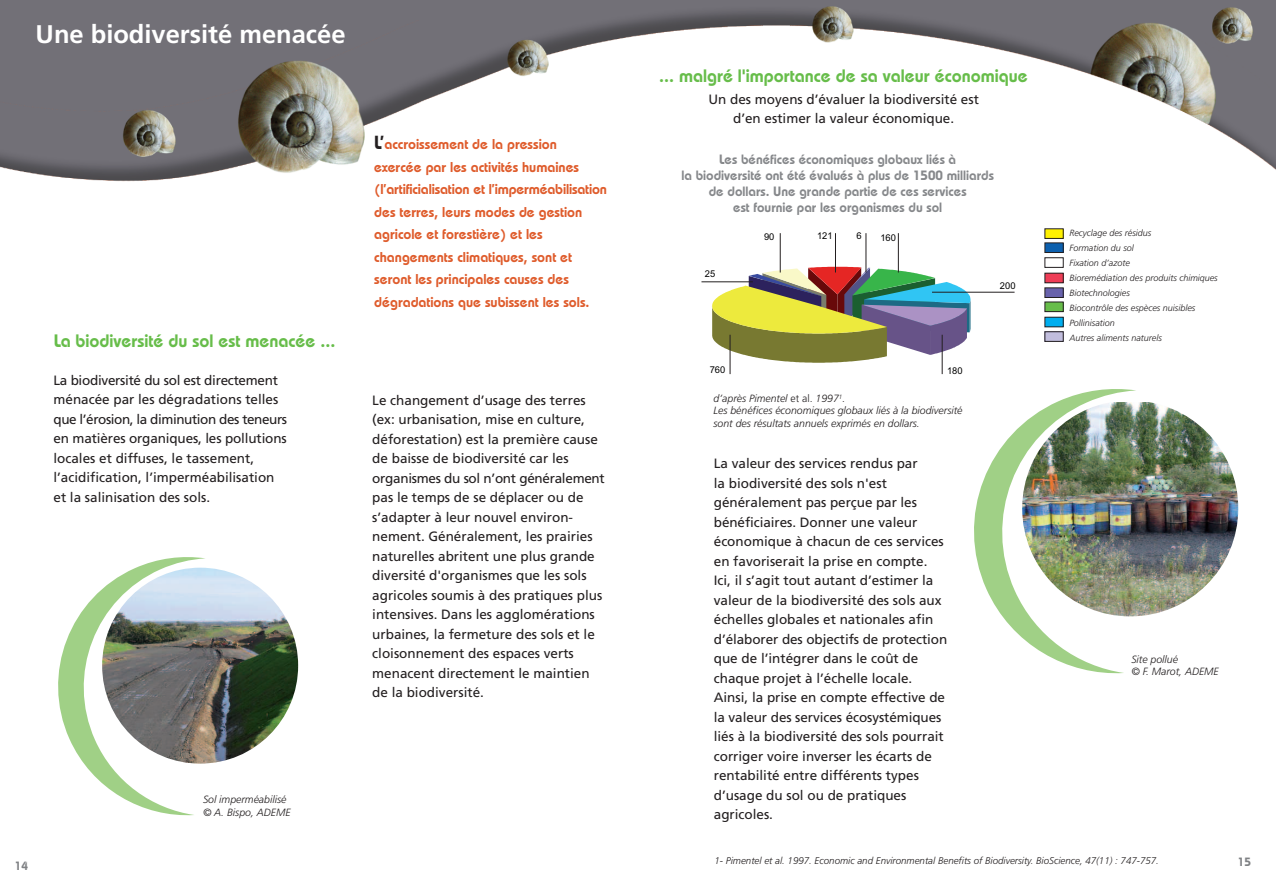
<style>
.page{position:relative;width:1276px;height:893px;background:#fff}
.page>*{position:absolute;margin:0;border:0;box-sizing:border-box;transform-origin:0 0}
.t1{font:700 25.5px "Frutiger";color:#fff}
.t2{font:600 18px "Bauhaus";color:#67bd4a}
.t3{font:600 14.25px/22.5px "Bauhaus";color:#df5c2c}
.t4{font:13.5px/19.5px "Frutiger";color:#231f20}
.t5{font:600 13.5px/16.2px "Bauhaus";color:#86888b;text-align:center}
.t6{font:600 12px "Bauhaus";color:#808285}
.t7{font:italic 300 10.5px/12.6px "Frutiger";color:#231f20}
.t8{font:italic 300 9.75px "Frutiger";color:#231f20}
.t9{font:9.3px "Arial";color:#000}
.t10{font:italic 300 9px/15px "Frutiger";color:#231f20}
.s1{font-size:18.9px;color:#231f20}
.s2{font-style:normal}
</style>
<div class="page">
<img style="left:0;top:0;width:1276px;height:816px">
<svg style="left:974px;top:389px;width:162px;height:284px"></svg>
<img style="left:1022px;top:403px;width:216px;height:213px">
<svg style="left:58px;top:557px;width:148px;height:258px"></svg>
<img style="left:102px;top:568px;width:196px;height:196px;border-radius:50%">
<hr style="left:701px;top:281px;width:52px;height:1px;background:#231f20">
<svg style="left:712px;top:267px;width:258px;height:96px"></svg>
<hr style="left:780px;top:233px;width:1px;height:39px;background:#231f20">
<hr style="left:835px;top:233px;width:1px;height:39px;background:#231f20">
<hr style="left:898px;top:233px;width:1px;height:39px;background:#231f20">
<hr style="left:865px;top:233px;width:1px;height:39px;background:#231f20">
<hr style="left:941px;top:335px;width:1px;height:39px;background:#231f20">
<hr style="left:729px;top:335px;width:1px;height:39px;background:#231f20">
<hr style="left:932px;top:292px;width:82px;height:1px;background:#231f20">
<div style="left:1045px;top:229px;width:18px;height:9px;background:#fff101"></div>
<div style="left:1045px;top:258px;width:18px;height:9px;background:#fff"></div>
<div style="left:1045px;top:273px;width:18px;height:10px;background:#ee3d56"></div>
<div style="left:1045px;top:288px;width:18px;height:9px;background:#6862ac"></div>
<div style="left:1044px;top:288px;width:19px;height:10px;border:1px solid #231f20"></div>
<div style="left:1045px;top:302px;width:18px;height:10px;background:#67bd4a"></div>
<div style="left:1044px;top:302px;width:19px;height:10px;border:1px solid #231f20"></div>
<div style="left:1045px;top:317px;width:18px;height:10px;background:#00aeef"></div>
<div style="left:1044px;top:317px;width:19px;height:10px;border:1px solid #231f20"></div>
<svg style="left:1046px;top:334px;width:15px;height:5px"></svg>
<div style="left:1045px;top:243px;width:18px;height:9px;background:#0d60ae"></div>
<div style="left:1044px;top:243px;width:19px;height:10px;border:1px solid #231f20"></div>
<h1 class="t1" style="left:36px;top:24px;width:311px">Une biodiversité menacée</h1>
<h2 class="t2" style="left:54px;top:335px;width:283px">La biodiversité du sol est menacée ...</h2>
<p class="t4" style="left:53px;top:371px;width:235px">La biodiversité du sol est directement ménacée par les dégradations telles que l’érosion, la diminution des teneurs en matières organiques, les pollutions locales et diffuses, le tassement, l’acidification, l’imperméabilisation et la salinisation des sols.</p>
<p class="t3" style="left:374px;top:135px;width:234px"><span class="s1">L’</span>accroissement de la pression exercée par les activités humaines (l’artificialisation et l’imperméabilisation des terres, leurs modes de gestion agricole et forestière) et les changements climatiques, sont et seront les principales causes des dégradations que subissent les sols.</p>
<p class="t4" style="left:372px;top:391px;width:234px">Le changement d’usage des terres (ex: urbanisation, mise en culture, déforestation) est la première cause de baisse de biodiversité car les organismes du sol n’ont généralement pas le temps de se déplacer ou de s’adapter à leur nouvel environ&shy;nement. Généralement, les prairies naturelles abritent une plus grande diversité d'organismes que les sols agricoles soumis à des pratiques plus intensives. Dans les agglomérations urbaines, la fermeture des sols et le cloisonnement des espaces verts menacent directement le maintien de la biodiversité.</p>
<p class="t6" style="left:15px;top:861px;width:15px">14</p>
<p class="t7" style="left:203px;top:794px;width:89px">Sol imperméabilisé © A. Bispo, ADEME</p>
<h2 class="t2" style="left:659px;top:69px;width:370px">... malgré l'importance de sa valeur économique</h2>
<p class="t4" style="left:708px;top:91px;width:272px;text-align:center">Un des moyens d’évaluer la biodiversité est d’en estimer la valeur économique.</p>
<p class="t5" style="left:681px;top:152px;width:314px">Les bénéfices économiques globaux liés à<br>la biodiversité ont été évalués à plus de 1500 milliards de dollars. Une grande partie de ces services<br>est fournie par les organismes du sol</p>
<p class="t9" style="left:705px;top:269px;width:12px">25</p>
<p class="t9" style="left:710px;top:365px;width:17px">760</p>
<p class="t9" style="left:764px;top:231px;width:12px">90</p>
<p class="t9" style="left:817px;top:230px;width:17px">121</p>
<p class="t9" style="left:856px;top:230px;width:7px">6</p>
<p class="t9" style="left:880px;top:232px;width:17px">160</p>
<p class="t9" style="left:947px;top:365px;width:17px">180</p>
<p class="t7" style="left:713px;top:393px;width:250px">d’après Pimentel <span class="s2">et al.</span> 1997<sup>1</sup>.<br>Les bénéfices économiques globaux liés à la biodiversité sont des résultats annuels exprimés en dollars.</p>
<p class="t4" style="left:714px;top:455px;width:235px">La valeur des services rendus par<br>la biodiversité des sols n'est généralement pas perçue par les bénéficiaires. Donner une valeur économique à chacun de ces services en favoriserait la prise en compte.<br>Ici, il s’agit tout autant d’estimer la valeur de la biodiversité des sols aux échelles globales et nationales afin d’élaborer des objectifs de protection que de l’intégrer dans le coût de chaque projet à l’échelle locale.<br>Ainsi, la prise en compte effective de la valeur des services écosystémiques liés à la biodiversité des sols pourrait corriger voire inverser les écarts de rentabilité entre différents types d’usage du sol ou de pratiques agricoles.</p>
<p class="t9" style="left:1000px;top:281px;width:17px">200</p>
<p class="t10" style="left:1069px;top:226px;width:150px">Recyclage des résidus<br>Formation du sol<br>Fixation d’azote<br>Bioremédiation des produits chimiques<br>Biotechnologies<br>Biocontrôle des espèces nuisibles<br>Pollinisation<br>Autres aliments naturels</p>
<p class="t7" style="left:1131px;top:654px;width:89px">Site pollué<br>© F. Marot, ADEME</p>
<p class="t8" style="left:714px;top:857px;width:446px">1- Pimentel et al. 1997. Economic and Environmental Benefits of Biodiversity. BioScience, 47(11) : 747-757.</p>
<p class="t6" style="left:1237px;top:857px;width:15px">15</p>
</div>
